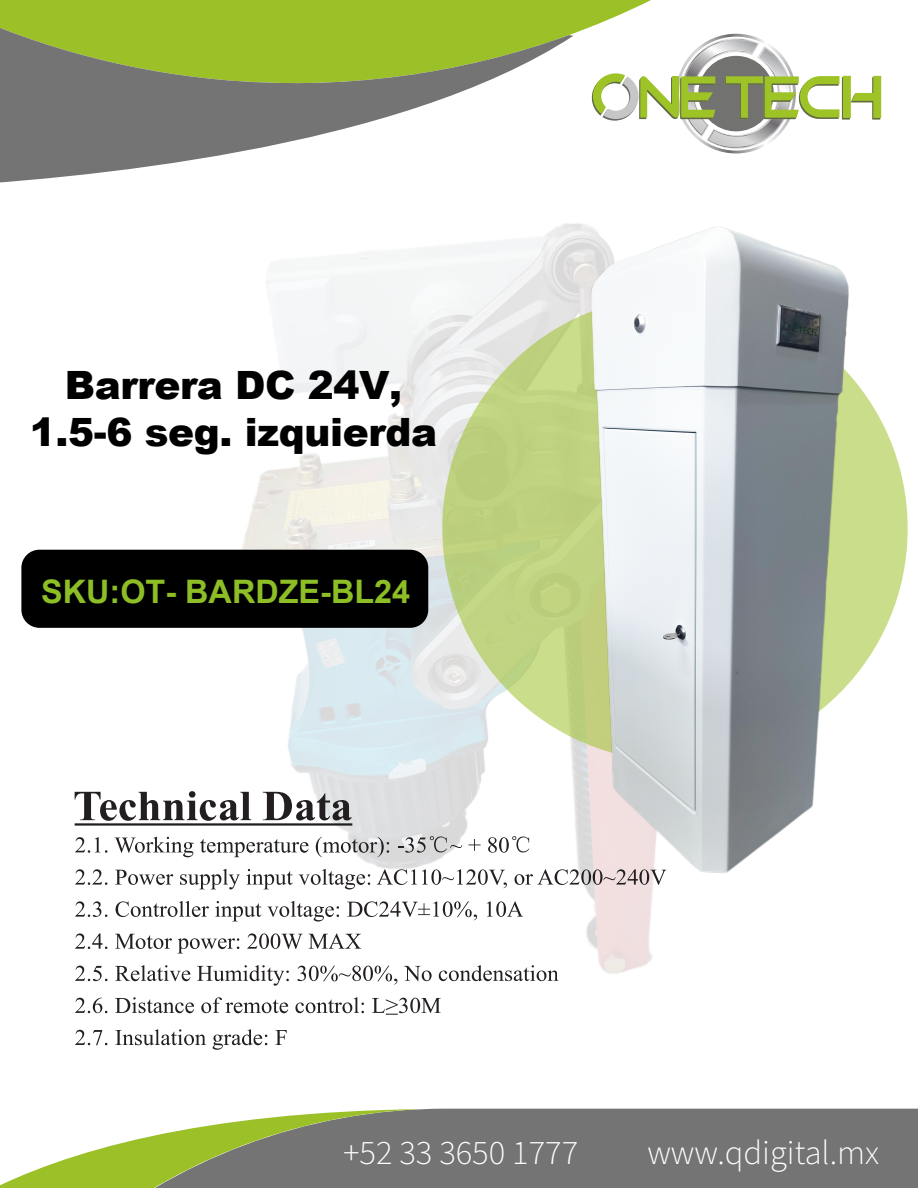
<style>
.page{position:relative;width:918px;height:1188px;background:#fff}
.page>*{position:absolute;margin:0;border:0;box-sizing:border-box;transform-origin:0 0}
.t1{font:900 39px/46.8px "Arial";letter-spacing:-.01em;color:#000;text-align:center}
.t2{font:300 34.2px "Source Sans Pro";color:#fff}
.t3{font:700 32.4px "Arial";color:#8dbe26}
</style>
<div class="page">
<img style="left:188px;top:223px;width:465px;height:760px">
<div style="left:442px;top:296px;width:466px;height:465px;background:#c0d381;border-radius:50%"></div>
<div style="left:424px;top:1109px;width:494px;height:79px;background:#747474"></div>
<svg style="left:0;top:1109px;width:424px;height:79px"></svg>
<svg style="left:0;top:0;width:882px;height:105px"></svg>
<svg style="left:0;top:2px;width:574px;height:181px"></svg>
<svg style="left:592px;top:38px;width:289px;height:111px"></svg>
<svg style="left:75px;top:791px;width:176px;height:30px"></svg>
<svg style="left:263px;top:792px;width:89px;height:28px"></svg>
<hr style="left:75px;top:823px;width:277px;height:3px;background:#231f20">
<svg style="left:75px;top:837px;width:32px;height:16px"></svg>
<svg style="left:115px;top:837px;width:79px;height:20px"></svg>
<svg style="left:200px;top:839px;width:109px;height:18px"></svg>
<svg style="left:316px;top:837px;width:73px;height:20px"></svg>
<svg style="left:398px;top:836px;width:64px;height:17px"></svg>
<svg style="left:469px;top:839px;width:12px;height:12px"></svg>
<svg style="left:488px;top:836px;width:41px;height:17px"></svg>
<svg style="left:75px;top:869px;width:32px;height:16px"></svg>
<svg style="left:115px;top:870px;width:58px;height:15px"></svg>
<svg style="left:180px;top:869px;width:60px;height:20px"></svg>
<svg style="left:246px;top:869px;width:47px;height:20px"></svg>
<svg style="left:299px;top:869px;width:71px;height:20px"></svg>
<svg style="left:377px;top:869px;width:130px;height:19px"></svg>
<svg style="left:515px;top:869px;width:149px;height:16px"></svg>
<svg style="left:75px;top:901px;width:32px;height:16px"></svg>
<svg style="left:116px;top:901px;width:93px;height:16px"></svg>
<svg style="left:215px;top:901px;width:124px;height:21px"></svg>
<svg style="left:347px;top:901px;width:130px;height:19px"></svg>
<svg style="left:487px;top:901px;width:36px;height:16px"></svg>
<svg style="left:75px;top:933px;width:32px;height:16px"></svg>
<svg style="left:115px;top:934px;width:57px;height:15px"></svg>
<svg style="left:178px;top:938px;width:61px;height:15px"></svg>
<svg style="left:247px;top:933px;width:56px;height:16px"></svg>
<svg style="left:309px;top:933px;width:52px;height:16px"></svg>
<svg style="left:75px;top:966px;width:32px;height:15px"></svg>
<svg style="left:115px;top:965px;width:75px;height:16px"></svg>
<svg style="left:197px;top:965px;width:92px;height:21px"></svg>
<svg style="left:298px;top:966px;width:99px;height:19px"></svg>
<svg style="left:404px;top:966px;width:28px;height:15px"></svg>
<svg style="left:439px;top:965px;width:120px;height:16px"></svg>
<svg style="left:75px;top:998px;width:32px;height:15px"></svg>
<svg style="left:115px;top:997px;width:79px;height:16px"></svg>
<svg style="left:201px;top:997px;width:87px;height:16px"></svg>
<svg style="left:295px;top:997px;width:69px;height:16px"></svg>
<svg style="left:372px;top:998px;width:69px;height:17px"></svg>
<svg style="left:75px;top:1030px;width:32px;height:15px"></svg>
<svg style="left:115px;top:1029px;width:91px;height:16px"></svg>
<svg style="left:213px;top:1029px;width:54px;height:21px"></svg>
<svg style="left:275px;top:1030px;width:12px;height:15px"></svg>
<img style="left:591px;top:226px;width:258px;height:647px">
<div style="left:21px;top:550px;width:407px;height:78px;background:#000;border-radius:18px"></div>
<p class="t1" style="left:30px;top:361px;width:409px">Barrera DC 24V,<br>1.5-6 seg. izquierda</p>
<p class="t3" style="left:41px;top:568px;width:370px">SKU:OT- BARDZE-BL24</p>
<p class="t2" style="left:343px;top:1129px;width:237px">+52 33 3650 1777</p>
<p class="t2" style="left:647px;top:1129px;width:233px">www.qdigital.mx</p>
</div>
